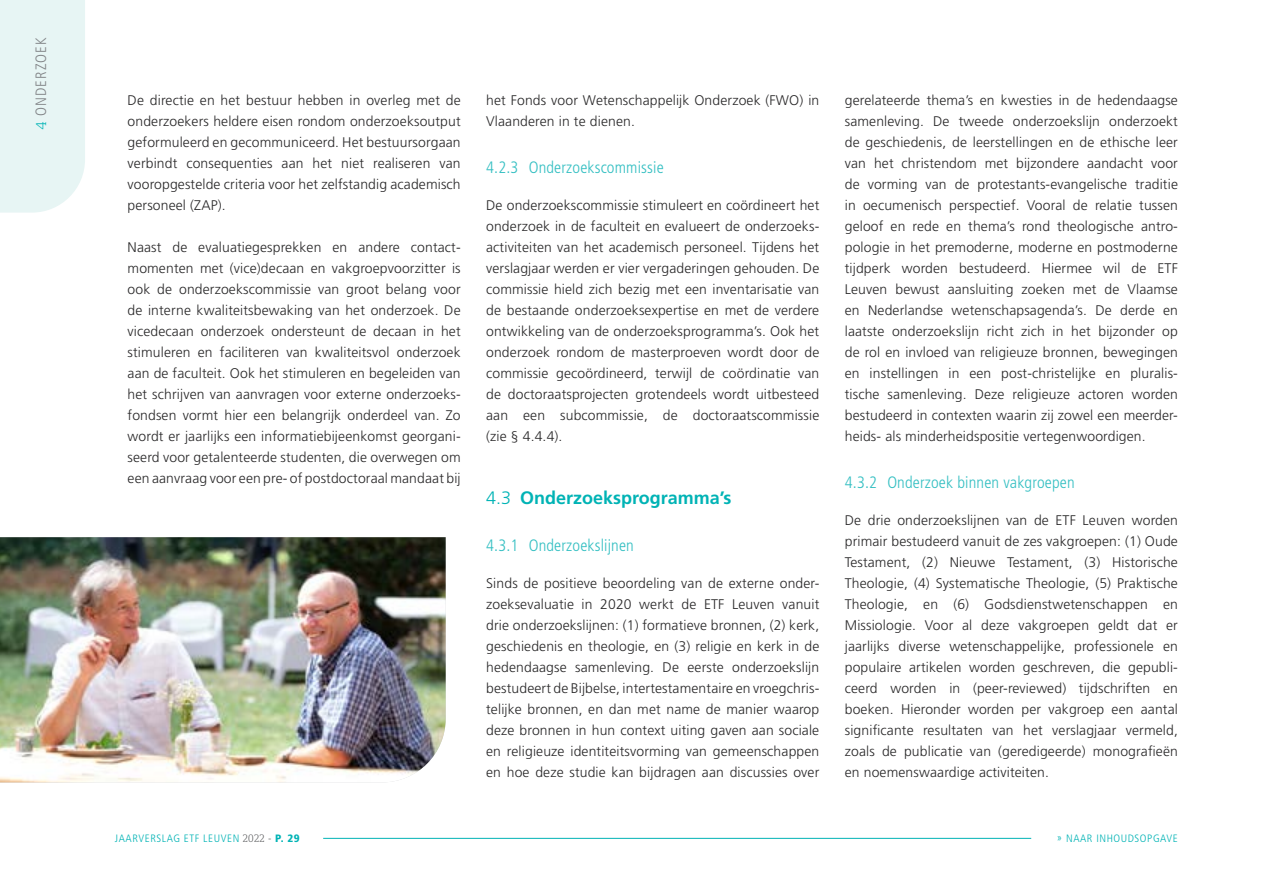
<style>
.page{position:relative;width:1263px;height:893px;background:#fff}
.page>*{position:absolute;margin:0;border:0;box-sizing:border-box;transform-origin:0 0}
.t1{font:700 18px "Frutiger LT Std";color:#00b3b5}
.t2{font:300 condensed 16.5px "Frutiger LT Std";letter-spacing:.01em;color:#34bfc2}
.t3{font:300 condensed 15px "Frutiger LT Std";letter-spacing:.075em;color:#808285}
.t4{font:300 13.95px/21px "Frutiger LT Std";letter-spacing:.01em;color:#292829;text-align:justify}
.t5{font:300 condensed 10.65px "Frutiger LT Std";letter-spacing:.05em;color:#00b3b5;scale:1.05 1}
.s1{font-family:"Demos Next Pro";font-stretch:normal;color:#00b3b5}
.s2{font-weight:300}
.s3{font-family:"Demos Next Pro";font-size:11.25px;color:#58595b}
.s4{color:#58595b}
.s5{font-weight:900}
</style>
<div class="page">
<img style="left:0;top:537px;width:446px;height:245px">
<hr style="left:323px;top:838px;width:708px;height:1px;background:#00b3b5">
<div style="left:0;top:0;width:85px;height:213px;background:#e7f5f4"></div>
<p class="t3" style="left:32px;top:129px;width:94px;rotate:-90deg"><span class="s1">4</span> ONDERZOEK</p>
<p class="t4" style="left:128px;top:90px;width:335px">De directie en het bestuur hebben in overleg met de onderzoekers heldere eisen rondom onderzoeksoutput geformuleerd en gecommuniceerd. Het bestuursorgaan verbindt consequenties aan het niet realiseren van vooropgestelde criteria voor het zelfstandig academisch personeel (ZAP).</p>
<p class="t4" style="left:128px;top:237px;width:335px">Naast de evaluatiegesprekken en andere contact&shy;momenten met (vice)decaan en vakgroepvoorzitter is ook de onderzoekscommissie van groot belang voor de interne kwaliteitsbewaking van het onderzoek. De vicedecaan onderzoek ondersteunt de decaan in het stimuleren en faciliteren van kwaliteitsvol onderzoek aan de faculteit. Ook het stimuleren en begeleiden van het schrijven van aanvragen voor externe onderzoeks&shy;fondsen vormt hier een belangrijk onderdeel van. Zo wordt er jaarlijks een informatiebijeenkomst georgani&shy;seerd voor getalenteerde studenten, die overwegen om een aanvraag voor een pre- of postdoctoraal mandaat bij</p>
<p class="t4" style="left:486px;top:90px;width:335px">het Fonds voor Wetenschappelijk Onderzoek (FWO) in<br>Vlaanderen in te dienen.</p>
<p class="t2" style="left:486px;top:157px;width:179px">4.2.3 Onderzoekscommissie</p>
<p class="t4" style="left:486px;top:195px;width:335px">De onderzoekscommissie stimuleert en coördineert het onderzoek in de faculteit en evalueert de onderzoeks&shy;activiteiten van het academisch personeel. Tijdens het verslagjaar werden er vier vergaderingen gehouden. De commissie hield zich bezig met een inventarisatie van de bestaande onderzoeksexpertise en met de verdere ontwikkeling van de onderzoeksprogramma’s. Ook het onderzoek rondom de masterproeven wordt door de commissie gecoördineerd, terwijl de coördinatie van de doctoraatsprojecten grotendeels wordt uitbesteed aan een subcommissie, de doctoraatscommissie (zie § 4.4.4).</p>
<p class="t1" style="left:486px;top:487px;width:247px"><span class="s2">4.3</span> Onderzoeksprogramma’s</p>
<p class="t2" style="left:486px;top:535px;width:149px">4.3.1 Onderzoekslijnen</p>
<p class="t4" style="left:486px;top:573px;width:335px">Sinds de positieve beoordeling van de externe onder&shy;zoeksevaluatie in 2020 werkt de ETF Leuven vanuit drie onderzoekslijnen: (1) formatieve bronnen, (2) kerk, geschiedenis en theologie, en (3) religie en kerk in de hedendaagse samenleving. De eerste onderzoekslijn bestudeert de Bijbelse, intertestamentaire en vroegchris&shy;telijke bronnen, en dan met name de manier waarop deze bronnen in hun context uiting gaven aan sociale en religieuze identiteitsvorming van gemeenschappen en hoe deze studie kan bijdragen aan discussies over</p>
<p class="t4" style="left:845px;top:90px;width:335px">gerelateerde thema’s en kwesties in de hedendaagse samenleving. De tweede onderzoekslijn onderzoekt de geschiedenis, de leerstellingen en de ethische leer van het christendom met bijzondere aandacht voor de vorming van de protestants-evangelische traditie in oecumenisch perspectief. Vooral de relatie tussen geloof en rede en thema’s rond theologische antro&shy;pologie in het premoderne, moderne en postmoderne tijdperk worden bestudeerd. Hiermee wil de ETF Leuven bewust aansluiting zoeken met de Vlaamse en Nederlandse wetenschapsagenda’s. De derde en laatste onderzoekslijn richt zich in het bijzonder op de rol en invloed van religieuze bronnen, bewegingen en instellingen in een post-christelijke en pluralis&shy;tische samenleving. Deze religieuze actoren worden bestudeerd in contexten waarin zij zowel een meerder&shy;heids- als minderheidspositie vertegenwoordigen.</p>
<p class="t2" style="left:845px;top:472px;width:231px">4.3.2 Onderzoek binnen vakgroepen</p>
<p class="t4" style="left:845px;top:510px;width:335px">De drie onderzoekslijnen van de ETF Leuven worden primair bestudeerd vanuit de zes vakgroepen: (1) Oude Testament, (2) Nieuwe Testament, (3) Historische Theologie, (4) Systematische Theologie, (5) Praktische Theologie, en (6) Godsdienstwetenschappen en Missiologie. Voor al deze vakgroepen geldt dat er jaarlijks diverse wetenschappelijke, professionele en populaire artikelen worden geschreven, die gepubli&shy;ceerd worden in (peer-reviewed) tijdschriften en boeken. Hieronder worden per vakgroep een aantal significante resultaten van het verslagjaar vermeld, zoals de publicatie van (geredigeerde) monografieën en noemenswaardige activiteiten.</p>
<p class="t5" style="left:115px;top:832px;width:178px">JAARVERSLAG ETF LEUVEN <span class="s3">2022</span> <span class="s4">-</span> <span class="s5">P. 29</span></p>
<p class="t5" style="left:1057px;top:832px;width:117px">» NAAR INHOUDSOPGAVE</p>
</div>
